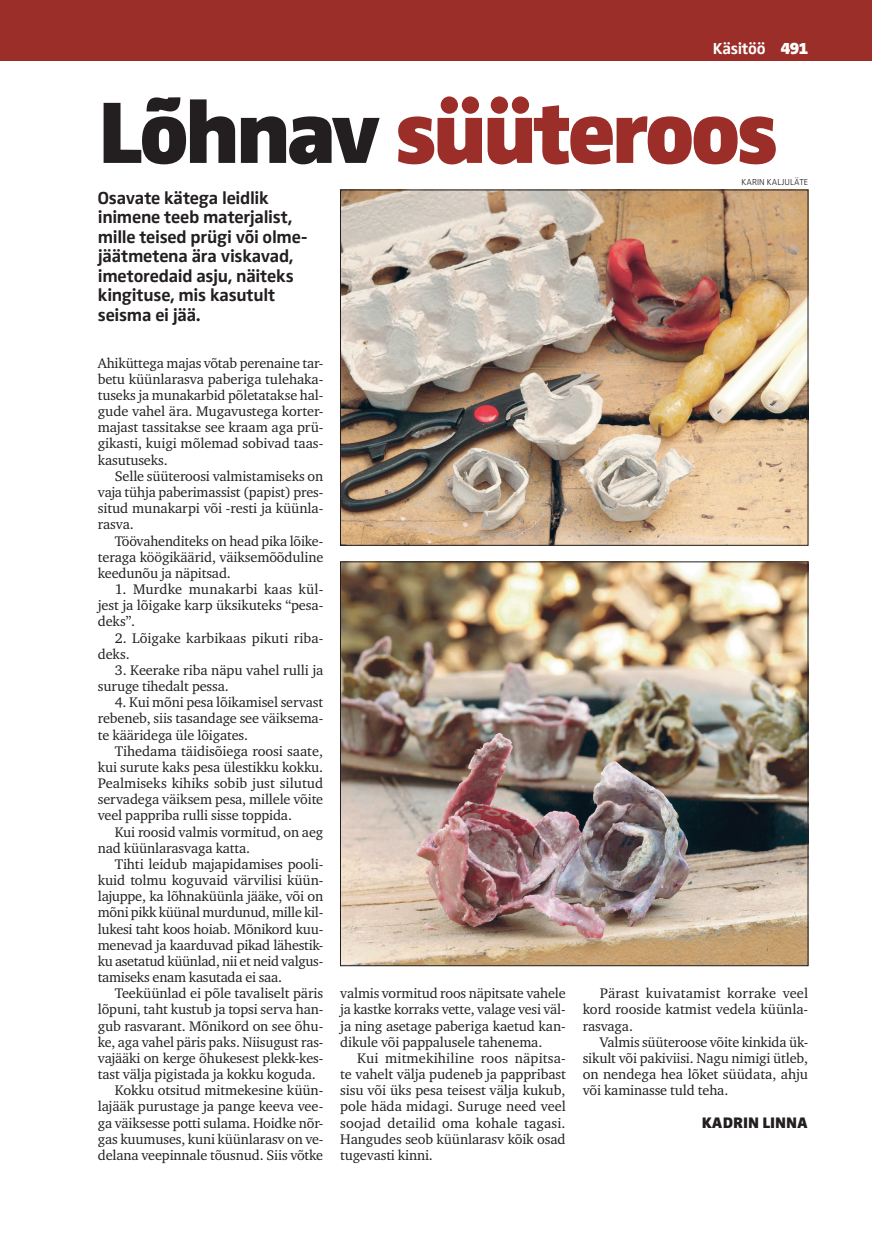
<style>
.page{position:relative;width:872px;height:1234px;background:#fff}
.page>*{position:absolute;margin:0;border:0;box-sizing:border-box;transform-origin:0 0}
.t1{font:900 90px "Zwo Pro";letter-spacing:-.045em;color:#9b2e29}
.t2{font:700 18px/19.5px "Zwo Pro";letter-spacing:-.015em;color:#231f20}
.t3{font:700 16.5px "Zwo Pro";letter-spacing:-.02em;color:#fff}
.t4{font:900 15.75px "Zwo Pro";color:#231f20}
.t5{font:14.25px/16.2px "Charter ITC";letter-spacing:-.01em;color:#231f20;text-align:justify}
.t6{font:300 9px "Zwo Pro";color:#231f20}
.s1{font-weight:900}
.s2{color:#231f20}
</style>
<div class="page">
<div style="left:0;top:0;width:872px;height:60px;background:#9b2e29"></div>
<img style="left:342px;top:192px;width:464px;height:351px">
<img style="left:342px;top:563px;width:464px;height:400px">
<p class="t3" style="left:713px;top:39px;width:97px">Käsitöö <span class="s1">491</span></p>
<h1 class="t1" style="left:98px;top:79px;width:682px"><span class="s2">Lõhnav</span> süüteroos</h1>
<p class="t2" style="left:98px;top:188px;width:211px">Osavate kätega leidlik inimene teeb materjalist, mille teised prügi või olme&shy;jäätmetena ära viskavad, imetoredaid asju, näiteks kingituse, mis kasutult seisma ei jää.</p>
<p class="t5" style="left:98px;top:354px;width:227px">Ahiküttega majas võtab perenaine tar&shy;betu küünlarasva paberiga tulehaka&shy;tuseks ja munakarbid põletatakse hal&shy;gude vahel ära. Mugavustega korter&shy;majast tassitakse see kraam aga prü&shy;gikasti, kuigi mõlemad sobivad taas&shy;kasutuseks.</p>
<p class="t5" style="left:98px;top:467px;width:227px;text-indent:17px">Selle süüteroosi valmistamiseks on vaja tühja paberimassist (papist) pres&shy;situd munakarpi või -resti ja küünla&shy;rasva.</p>
<p class="t5" style="left:98px;top:532px;width:227px;text-indent:17px">Töövahenditeks on head pika lõike&shy;teraga köögikäärid, väiksemõõduline keedunõu ja näpitsad.</p>
<p class="t5" style="left:98px;top:581px;width:227px;text-indent:17px">1. Murdke munakarbi kaas kül&shy;jest ja lõigake karp üksikuteks “pesa&shy;deks”.</p>
<p class="t5" style="left:98px;top:629px;width:227px;text-indent:17px">2. Lõigake karbikaas pikuti riba&shy;deks.</p>
<p class="t5" style="left:98px;top:661px;width:227px;text-indent:17px">3. Keerake riba näpu vahel rulli ja suruge tihedalt pessa.</p>
<p class="t5" style="left:98px;top:694px;width:227px;text-indent:17px">4. Kui mõni pesa lõikamisel servast rebeneb, siis tasandage see väiksema&shy;te kääridega üle lõigates.</p>
<p class="t5" style="left:98px;top:742px;width:227px;text-indent:17px">Tihedama täidisõiega roosi saate, kui surute kaks pesa ülestikku kokku.<br>Pealmiseks kihiks sobib just silutud servadega väiksem pesa, millele võite veel pappriba rulli sisse toppida.</p>
<p class="t5" style="left:98px;top:823px;width:227px;text-indent:17px">Kui roosid valmis vormitud, on aeg nad küünlarasvaga katta.</p>
<p class="t5" style="left:98px;top:855px;width:227px;text-indent:17px">Tihti leidub majapidamises pooli&shy;kuid tolmu koguvaid värvilisi küün&shy;lajuppe, ka lõhnaküünla jääke, või on mõni pikk küünal murdunud, mille kil&shy;lukesi taht koos hoiab. Mõnikord kuu&shy;menevad ja kaarduvad pikad lähestik&shy;ku asetatud küünlad, nii et neid valgus&shy;tamiseks enam kasutada ei saa.</p>
<p class="t5" style="left:115px;top:985px;width:210px">Teeküünlad ei põle tavaliselt päris</p>
<p class="t5" style="left:98px;top:1001px;width:227px">lõpuni, taht kustub ja topsi serva han-</p>
<p class="t5" style="left:98px;top:1017px;width:227px">gub rasvarant. Mõnikord on see õhu-</p>
<p class="t5" style="left:98px;top:1033px;width:227px">ke, aga vahel päris paks. Niisugust ras-</p>
<p class="t5" style="left:98px;top:1049px;width:227px">vajääki on kerge õhukesest plekk-kes-</p>
<p class="t5" style="left:98px;top:1065px;width:219px">tast välja pigistada ja kokku koguda.</p>
<p class="t5" style="left:115px;top:1081px;width:210px">Kokku otsitud mitmekesine küün-</p>
<p class="t5" style="left:98px;top:1098px;width:227px">lajääk purustage ja pange keeva vee-</p>
<p class="t5" style="left:98px;top:1114px;width:227px">ga väiksesse potti sulama. Hoidke nõr-</p>
<p class="t5" style="left:98px;top:1130px;width:227px">gas kuumuses, kuni küünlarasv on ve-</p>
<p class="t5" style="left:98px;top:1146px;width:227px">delana veepinnale tõusnud. Siis võtke</p>
<p class="t5" style="left:340px;top:985px;width:227px">valmis vormitud roos näpitsate vahele ja kastke korraks vette, valage vesi väl&shy;ja ning asetage paberiga kaetud kan&shy;dikule või pappalusele tahenema.</p>
<p class="t5" style="left:340px;top:1049px;width:227px;text-indent:17px">Kui mitmekihiline roos näpitsa&shy;te vahelt välja pudeneb ja pappribast sisu või üks pesa teisest välja kukub, pole häda midagi. Suruge need veel soojad detailid oma kohale tagasi.<br>Hangudes seob küünlarasv kõik osad tugevasti kinni.</p>
<p class="t6" style="left:741px;top:177px;width:68px">KARIN KALJULÄTE</p>
<p class="t5" style="left:583px;top:985px;width:227px;text-indent:17px">Pärast kuivatamist korrake veel kord rooside katmist vedela küünla&shy;rasvaga.</p>
<p class="t5" style="left:583px;top:1033px;width:227px;text-indent:17px">Valmis süüteroose võite kinkida ük&shy;sikult või pakiviisi. Nagu nimigi ütleb, on nendega hea lõket süüdata, ahju või kaminasse tuld teha.</p>
<p class="t4" style="left:701px;top:1112px;width:108px">KADRIN LINNA</p>
</div>
